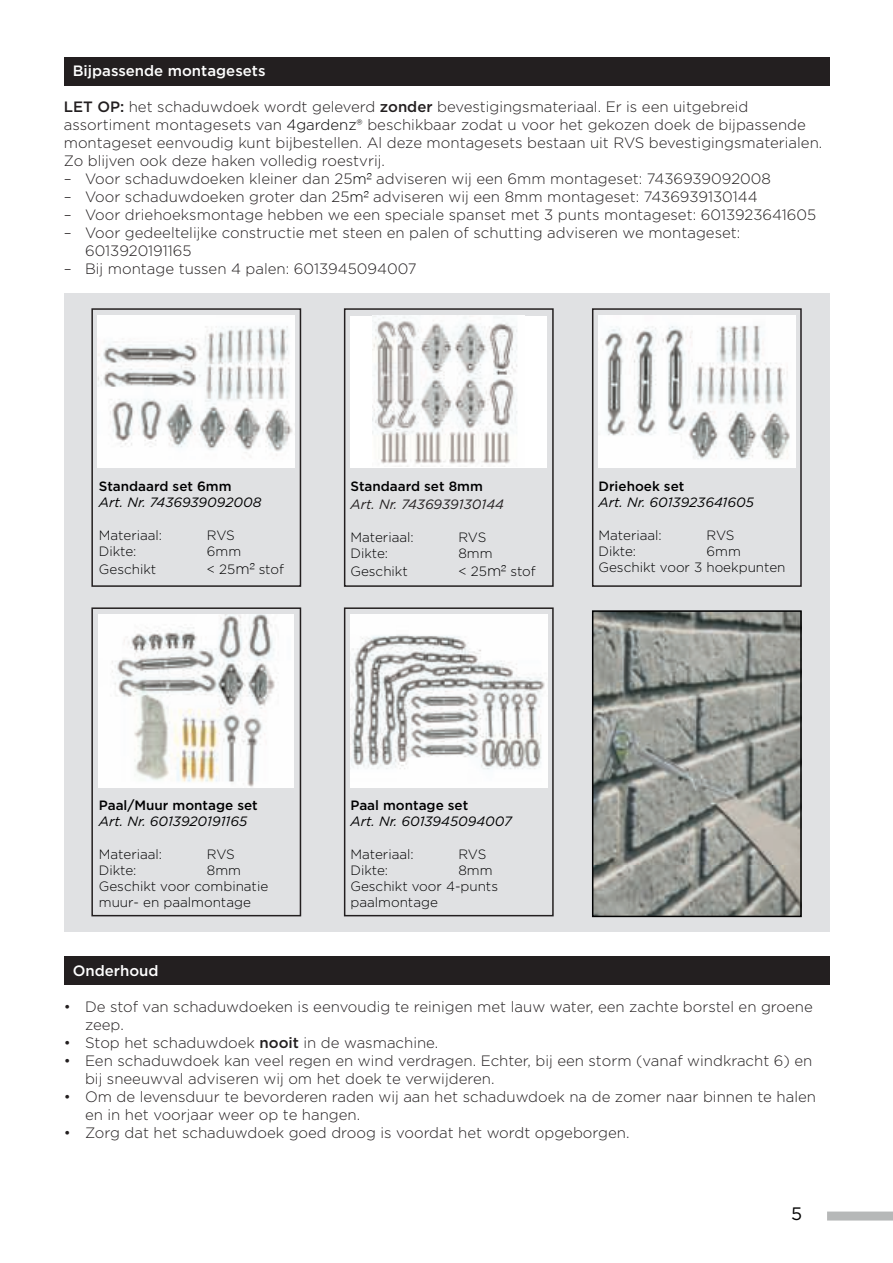
<style>
.page{position:relative;width:893px;height:1263px;background:#fff}
.page>*{position:absolute;margin:0;border:0;box-sizing:border-box;transform-origin:0 0}
.t1{font:18px "Gotham";color:#000001}
.t2{font:300 15px/18px "Gotham";color:#231f20}
.t3{font:500 15px "Gotham";color:#fff}
.t4{font:300 13.5px/16.2px "Gotham";color:#000001}
.t5{font:italic 13.5px "Gotham";color:#000001}
.t6{font:500 13.5px "Gotham";color:#000001}
.t7{font:italic 13.5px "Gotham";color:#231f20}
.s1{font-weight:500}
.s2{color:#000001}
.s3{font-family:"Helvetica";color:#000001}
.s4{font-size:15px}
.s5{font-family:"Helvetica";font-size:15px}
</style>
<div class="page">
<div style="left:827px;top:1211px;width:66px;height:9px;background:#b6b8b8"></div>
<div style="left:64px;top:957px;width:765px;height:28px;background:#231f20"></div>
<div style="left:64px;top:58px;width:765px;height:28px;background:#231f20"></div>
<div style="left:64px;top:293px;width:765px;height:639px;background:#e0e1e3"></div>
<img style="left:98px;top:316px;width:196px;height:152px">
<div style="left:350px;top:316px;width:197px;height:152px;background:#fff"></div>
<img style="left:373px;top:316px;width:144px;height:150px">
<img style="left:598px;top:316px;width:197px;height:152px">
<img style="left:99px;top:614px;width:195px;height:173px">
<img style="left:350px;top:614px;width:197px;height:173px">
<img style="left:595px;top:613px;width:204px;height:301px">
<div style="left:592px;top:610px;width:210px;height:307px;border:2px solid #000001"></div>
<div style="left:91px;top:308px;width:210px;height:279px;border:2px solid #231f20"></div>
<div style="left:344px;top:308px;width:210px;height:279px;border:2px solid #231f20"></div>
<div style="left:592px;top:308px;width:210px;height:279px;border:2px solid #231f20"></div>
<div style="left:344px;top:607px;width:210px;height:309px;border:2px solid #231f20"></div>
<div style="left:91px;top:607px;width:210px;height:309px;border:2px solid #231f20"></div>
<p class="t3" style="left:73px;top:64px;width:194px">Bijpassende montagesets</p>
<p class="t2" style="left:64px;top:98px;width:760px"><span class="s1">LET OP:</span> het schaduwdoek wordt geleverd <span class="s1">zonder</span> bevestigingsmateriaal. Er is een uitgebreid assortiment montagesets van <span class="s2">4gardenz®</span> beschikbaar zodat u voor het gekozen doek de bijpassende montageset eenvoudig kunt bijbestellen. Al deze montagesets bestaan uit RVS bevestigingsmaterialen.<br>Zo blijven ook deze haken volledig roestvrij.</p>
<p class="t2" style="left:64px;top:170px;width:709px">– Voor schaduwdoeken kleiner dan 25<span class="s2">m</span><span class="s3">²</span> adviseren wij een 6mm montageset: 7436939092008</p>
<p class="t2" style="left:64px;top:188px;width:695px">– Voor schaduwdoeken groter dan 25<span class="s2">m</span><span class="s3">²</span> adviseren wij een 8mm montageset: 7436939130144</p>
<p class="t2" style="left:64px;top:206px;width:754px">– Voor driehoeksmontage hebben we een speciale spanset met 3 punts montageset: 6013923641605</p>
<p class="t2" style="left:85px;top:224px;width:657px;text-indent:-21px">– Voor gedeeltelijke constructie met steen en palen of schutting adviseren we montageset:<br>6013920191165</p>
<p class="t2" style="left:64px;top:260px;width:354px">– Bij montage tussen 4 palen: 6013945094007</p>
<p class="t6" style="left:99px;top:480px;width:134px">Standaard set 6mm</p>
<p class="t5" style="left:99px;top:496px;width:164px">Art. Nr. 7436939092008</p>
<p class="t4" style="left:99px;top:528px;width:65px">Materiaal:</p>
<p class="t4" style="left:207px;top:528px;width:29px">RVS</p>
<p class="t4" style="left:99px;top:544px;width:39px">Dikte:</p>
<p class="t4" style="left:207px;top:544px;width:36px">6mm</p>
<p class="t4" style="left:99px;top:562px;width:59px">Geschikt</p>
<p class="t4" style="left:207px;top:562px;width:79px">&lt; 25<span class="s4">m</span><span class="s5">²</span> stof</p>
<p class="t6" style="left:350px;top:480px;width:134px">Standaard set 8mm</p>
<p class="t7" style="left:350px;top:498px;width:155px">Art. Nr. 7436939130144</p>
<p class="t4" style="left:350px;top:529px;width:65px">Materiaal:</p>
<p class="t4" style="left:458px;top:529px;width:29px">RVS</p>
<p class="t4" style="left:350px;top:546px;width:39px">Dikte:</p>
<p class="t4" style="left:458px;top:546px;width:36px">8mm</p>
<p class="t4" style="left:350px;top:564px;width:59px">Geschikt</p>
<p class="t4" style="left:458px;top:564px;width:79px">&lt; 25<span class="s4">m</span><span class="s5">²</span> stof</p>
<p class="t6" style="left:598px;top:480px;width:87px">Driehoek set</p>
<p class="t5" style="left:598px;top:496px;width:157px">Art. Nr. 6013923641605</p>
<p class="t4" style="left:598px;top:527px;width:65px">Materiaal:</p>
<p class="t4" style="left:706px;top:527px;width:29px">RVS</p>
<p class="t4" style="left:598px;top:544px;width:39px">Dikte:</p>
<p class="t4" style="left:598px;top:544px;width:189px;text-indent:108px">6mm<br>Geschikt voor 3 hoekpunten</p>
<p class="t6" style="left:99px;top:799px;width:160px">Paal/Muur montage set</p>
<p class="t5" style="left:99px;top:815px;width:150px">Art. Nr. 6013920191165</p>
<p class="t4" style="left:99px;top:847px;width:65px">Materiaal:</p>
<p class="t4" style="left:207px;top:847px;width:29px">RVS</p>
<p class="t4" style="left:99px;top:863px;width:39px">Dikte:</p>
<p class="t4" style="left:99px;top:863px;width:171px;text-indent:108px">8mm<br>Geschikt voor combinatie muur- en paalmontage</p>
<p class="t6" style="left:350px;top:799px;width:119px">Paal montage set</p>
<p class="t5" style="left:350px;top:815px;width:163px">Art. Nr. 6013945094007</p>
<p class="t4" style="left:350px;top:847px;width:65px">Materiaal:</p>
<p class="t4" style="left:458px;top:847px;width:29px">RVS</p>
<p class="t4" style="left:350px;top:863px;width:39px">Dikte:</p>
<p class="t4" style="left:350px;top:863px;width:149px;text-indent:108px">8mm<br>Geschikt voor 4-punts paalmontage</p>
<p class="t3" style="left:73px;top:964px;width:87px">Onderhoud</p>
<p class="t2" style="left:85px;top:998px;width:729px;text-indent:-21px">• De stof van schaduwdoeken is eenvoudig te reinigen met lauw water, een zachte borstel en groene zeep.</p>
<p class="t2" style="left:64px;top:1034px;width:376px">• Stop het schaduwdoek <span class="s1">nooit</span> in de wasmachine.</p>
<p class="t2" style="left:85px;top:1052px;width:729px;text-indent:-21px">• Een schaduwdoek kan veel regen en wind verdragen. Echter, bij een storm (vanaf windkracht 6) en bij sneeuwval adviseren wij om het doek te verwijderen.</p>
<p class="t2" style="left:85px;top:1088px;width:732px;text-indent:-21px">• Om de levensduur te bevorderen raden wij aan het schaduwdoek na de zomer naar binnen te halen en in het voorjaar weer op te hangen.</p>
<p class="t2" style="left:64px;top:1124px;width:567px">• Zorg dat het schaduwdoek goed droog is voordat het wordt opgeborgen.</p>
<p class="t1" style="left:791px;top:1205px;width:13px">5</p>
</div>
